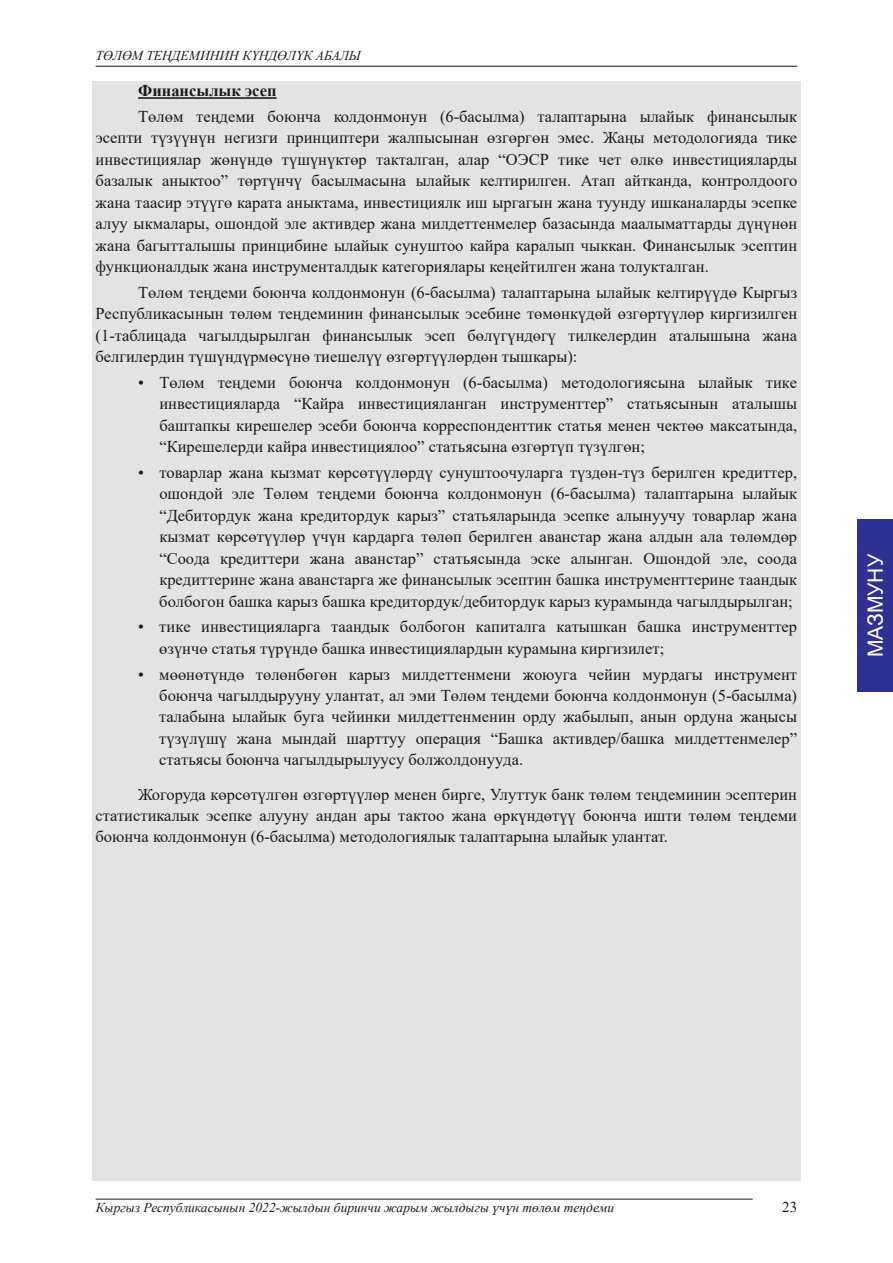
<style>
.page{position:relative;width:893px;height:1263px;background:#fff}
.page>*{position:absolute;margin:0;border:0;box-sizing:border-box;transform-origin:0 0}
.t1{font:21px "Arial";color:#fff}
.t2{font:16.5px/21.5px "Times New Roman";color:#1a1a18;text-align:justify}
.t3{font:700 16.5px "Times New Roman";color:#1a1a18}
.t4{font:15px "Times New Roman";color:#1a1a18}
.t5{font:italic 13.5px "Times New Roman";color:#1a1a18}
</style>
<div class="page">
<hr style="left:96px;top:66px;width:701px;height:1px;background:#1a1a18">
<div style="left:92px;top:82px;width:709px;height:1099px;background:#e4e3e3"></div>
<hr style="left:96px;top:1199px;width:657px;height:1px;background:#1a1a18">
<hr style="left:138px;top:97px;width:139px;height:2px;background:#1a1a18">
<div style="left:857px;top:519px;width:36px;height:173px;background:#2e3092"></div>
<p class="t5" style="left:96px;top:46px;width:267px">ТӨЛӨМ ТЕҢДЕМИНИН КҮНДӨЛҮК АБАЛЫ</p>
<p class="t3" style="left:138px;top:79px;width:140px">Финансылык эсеп</p>
<p class="t2" style="left:96px;top:105px;width:703px;text-indent:43px">Төлөм теңдеми боюнча колдонмонун (6-басылма) талаптарына ылайык финансылык эсепти түзүүнүн негизги принциптери жалпысынан өзгөргөн эмес. Жаңы методологияда тике инвестициялар жөнүндө түшүнүктөр такталган, алар “ОЭСР тике чет өлкө инвестицияларды базалык аныктоо” төртүнчү басылмасына ылайык келтирилген. Атап айтканда, контролдоого жана таасир этүүгө карата аныктама, инвестициялк иш ыргагын жана туунду ишканаларды эсепке алуу ыкмалары, ошондой эле активдер жана милдеттенмелер базасында маалыматтарды дүңүнөн жана багытталышы принцибине ылайык сунуштоо кайра каралып чыккан. Финансылык эсептин функционалдык жана инструменталдык категориялары кеңейтилген жана толукталган.</p>
<p class="t2" style="left:96px;top:281px;width:703px;text-indent:43px">Төлөм теңдеми боюнча колдонмонун (6-басылма) талаптарына ылайык келтирүүдө Кыргыз Республикасынын төлөм теңдеминин финансылык эсебине төмөнкүдөй өзгөртүүлөр киргизилген (1-таблицада чагылдырылган финансылык эсеп бөлүгүндөгү тилкелердин аталышына жана белгилердин түшүндүрмөсүнө тиешелүү өзгөртүүлөрдөн тышкары):</p>
<p class="t2" style="left:159px;top:371px;width:639px;text-indent:-21px">• Төлөм теңдеми боюнча колдонмонун (6-басылма) методологиясына ылайык тике инвестицияларда “Кайра инвестицияланган инструменттер” статьясынын аталышы баштапкы кирешелер эсеби боюнча корреспонденттик статья менен чектөө максатында, “Кирешелерди кайра инвестициялоо” статьясына өзгөртүп түзүлгөн;</p>
<p class="t2" style="left:159px;top:461px;width:639px;text-indent:-21px">• товарлар жана кызмат көрсөтүүлөрдү сунуштоочуларга түздөн-түз берилген кредиттер, ошондой эле Төлөм теңдеми боюнча колдонмонун (6-басылма) талаптарына ылайык “Дебитордук жана кредитордук карыз” статьяларында эсепке алынуучу товарлар жана кызмат көрсөтүүлөр үчүн кардарга төлөп берилген аванстар жана алдын ала төлөмдөр “Соода кредиттери жана аванстар” статьясында эске алынган. Ошондой эле, соода кредиттерине жана аванстарга же финансылык эсептин башка инструменттерине таандык болбогон башка карыз башка кредитордук/дебитордук карыз курамында чагылдырылган;</p>
<p class="t2" style="left:159px;top:616px;width:639px;text-indent:-21px">• тике инвестицияларга таандык болбогон капиталга катышкан башка инструменттер өзүнчө статья түрүндө башка инвестициялардын курамына киргизилет;</p>
<p class="t2" style="left:159px;top:663px;width:639px;text-indent:-21px">• мөөнөтүндө төлөнбөгөн карыз милдеттенмени жоюуга чейин мурдагы инструмент боюнча чагылдырууну улантат, ал эми Төлөм теңдеми боюнча колдонмонун (5-басылма) талабына ылайык буга чейинки милдеттенменин орду жабылып, анын ордуна жаңысы түзүлүшү жана мындай шарттуу операция “Башка активдер/башка милдеттенмелер” статьясы боюнча чагылдырылуусу болжолдонууда.</p>
<p class="t2" style="left:95px;top:783px;width:703px;text-indent:43px">Жогоруда көрсөтүлгөн өзгөртүүлөр менен бирге, Улуттук банк төлөм теңдеминин эсептерин статистикалык эсепке алууну андан ары тактоо жана өркүндөтүү боюнча ишти төлөм теңдеми боюнча колдонмонун (6-басылма) методологиялык талаптарына ылайык улантат.</p>
<p class="t1" style="left:861px;top:657px;width:105px;rotate:-90deg">МАЗМУНУ</p>
<p class="t5" style="left:96px;top:1198px;width:520px">Кыргыз Республикасынын 2022-жылдын биринчи жарым жылдыгы үчүн төлөм теңдеми</p>
<p class="t4" style="left:782px;top:1197px;width:16px">23</p>
</div>
